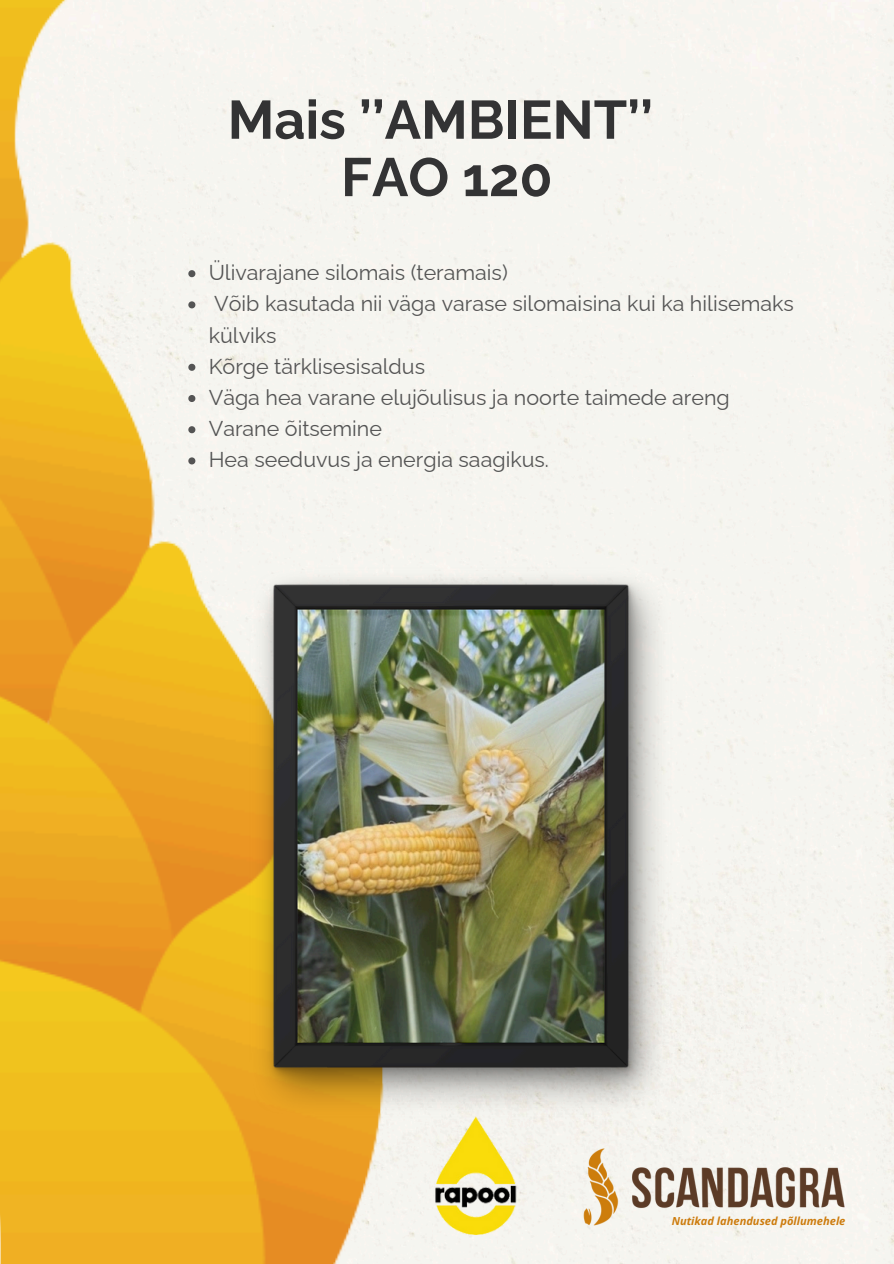
<style>
.page{position:relative;width:894px;height:1264px;background:#fff}
.page>*{position:absolute;margin:0;border:0;box-sizing:border-box;transform-origin:0 0}
.t1{font:700 54px/57.3px "Raleway";color:#333334;text-align:center}
.t2{font:21.45px/31.2px "Raleway";color:#545454}
.t3{font:italic 700 11.1px "Open Sans";color:#cd7c0e}
</style>
<div class="page">
<img style="left:0;top:0;width:386px;height:1263px">
<img style="left:582px;top:1146px;width:263px;height:80px">
<img style="left:250px;top:567px;width:421px;height:550px">
<img style="left:415px;top:1106px;width:121px;height:135px">
<svg style="left:188px;top:270px;width:7px;height:7px"></svg>
<svg style="left:188px;top:301px;width:7px;height:7px"></svg>
<svg style="left:188px;top:364px;width:7px;height:7px"></svg>
<svg style="left:188px;top:395px;width:7px;height:7px"></svg>
<svg style="left:188px;top:426px;width:7px;height:7px"></svg>
<svg style="left:188px;top:457px;width:7px;height:7px"></svg>
<p class="t1" style="left:227px;top:91px;width:426px">Mais ’’AMBIENT’’<br>FAO 120</p>
<p class="t2" style="left:209px;top:257px;width:300px">Ülivarajane silomais (teramais)</p>
<h1 class="t2" style="left:209px;top:288px;width:586px">Võib kasutada nii väga varase silomaisina kui ka hilisemaks külviks</h1>
<p class="t2" style="left:209px;top:350px;width:218px">Kõrge tärklisesisaldus</p>
<p class="t2" style="left:209px;top:382px;width:522px">Väga hea varane elujõulisus ja noorte taimede areng</p>
<p class="t2" style="left:209px;top:413px;width:175px">Varane õitsemine</p>
<p class="t2" style="left:209px;top:444px;width:341px">Hea seeduvus ja energia saagikus.</p>
<p class="t3" style="left:671px;top:1212px;width:175px">Nutikad lahendused põllumehele</p>
</div>
